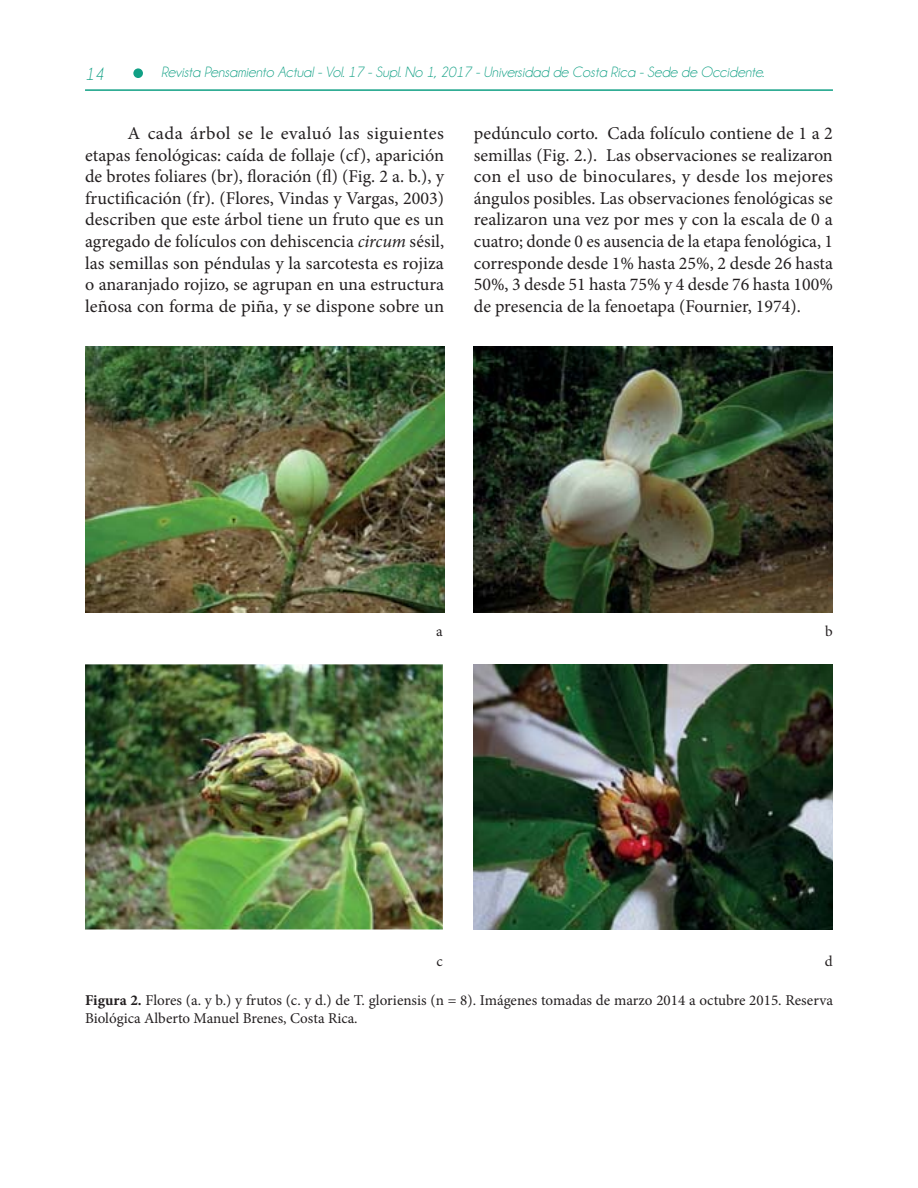
<style>
.page{position:relative;width:918px;height:1188px;background:#fff}
.page>*{position:absolute;margin:0;border:0;box-sizing:border-box;transform-origin:0 0}
.t1{font:18px/21.6px "Minion Pro";color:#231f20;text-align:justify}
.t2{font:italic 18px "Champagne&Limousines";color:#11a085}
.t3{font:15px/18px "Minion Pro";color:#231f20}
.t4{font:italic 15px "Champagne&Limousines";color:#11a085}
.s1{font-style:italic}
.s2{font-weight:700}
</style>
<div class="page">
<hr style="left:85px;top:89px;width:748px;height:2px;background:#11a085">
<div style="left:133px;top:68px;width:10px;height:10px;background:#11a085;border-radius:50%"></div>
<img style="left:85px;top:347px;width:359px;height:266px">
<img style="left:474px;top:347px;width:359px;height:266px">
<img style="left:85px;top:664px;width:358px;height:266px">
<img style="left:474px;top:664px;width:359px;height:266px">
<p class="t2" style="left:85px;top:65px;width:20px">14</p>
<p class="t4" style="left:161px;top:65px;width:605px">Revista Pensamiento Actual - Vol. 17 - Supl. No 1, 2017 - Universidad de Costa Rica - Sede de Occidente.</p>
<p class="t1" style="left:85px;top:124px;width:361px;text-indent:43px">A cada árbol se le evaluó las siguientes etapas fenológicas: caída de follaje (cf), aparición de brotes foliares (br), floración (fl) (Fig. 2 a. b.), y fructificación (fr). (Flores, Vindas y Vargas, 2003) describen que este árbol tiene un fruto que es un agregado de folículos con dehiscencia <span class="s1">circum</span> sésil, las semillas son péndulas y la sarcotesta es rojiza o anaranjado rojizo, se agrupan en una estructura leñosa con forma de piña, y se dispone sobre un</p>
<p class="t1" style="left:474px;top:124px;width:361px">pedúnculo corto. Cada folículo contiene de 1 a 2 semillas (Fig. 2.). Las observaciones se realizaron con el uso de binoculares, y desde los mejores ángulos posibles. Las observaciones fenológicas se realizaron una vez por mes y con la escala de 0 a cuatro; donde 0 es ausencia de la etapa fenológica, 1 corresponde desde 1% hasta 25%, 2 desde 26 hasta 50%, 3 desde 51 hasta 75% y 4 desde 76 hasta 100% de presencia de la fenoetapa (Fournier, 1974).</p>
<p class="t3" style="left:436px;top:623px;width:8px">a</p>
<p class="t3" style="left:825px;top:623px;width:9px">b</p>
<p class="t3" style="left:825px;top:953px;width:9px">d</p>
<p class="t3" style="left:437px;top:953px;width:8px">c</p>
<p class="t3" style="left:85px;top:993px;width:749px"><span class="s2">Figura 2.</span> Flores (a. y b.) y frutos (c. y d.) de T. gloriensis (n = 8). Imágenes tomadas de marzo 2014 a octubre 2015. Reserva<br>Biológica Alberto Manuel Brenes, Costa Rica.</p>
</div>
